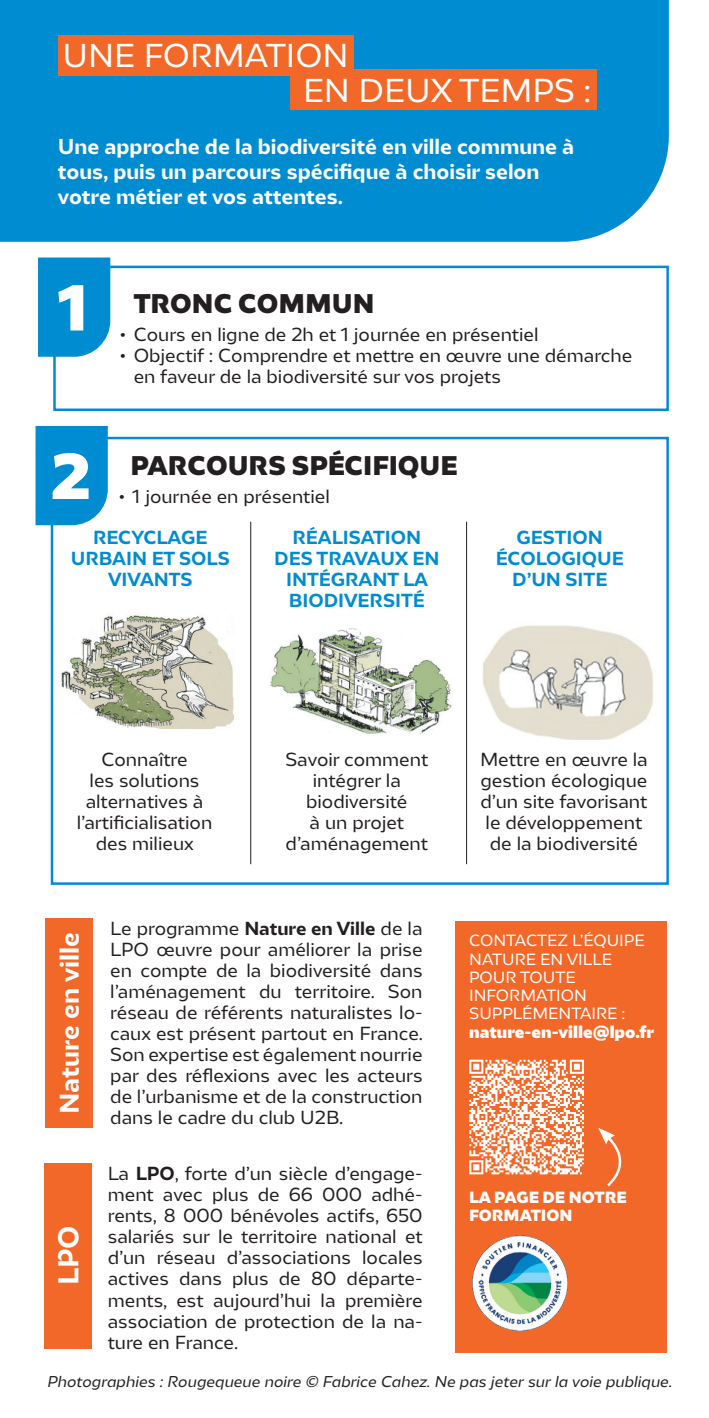
<style>
.page{position:relative;width:709px;height:1418px;background:#fff}
.page>*{position:absolute;margin:0;border:0;box-sizing:border-box;transform-origin:0 0}
.t1{font:900 60px "LPO";color:#fff}
.t2{font:30.5px/34.5px "LPO";color:#fff}
.t3{font:700 26.75px "LPO";color:#fff}
.t4{font:900 25px "LPO";color:#231f20}
.t5{font:700 25px "LPO";color:#fff}
.t6{font:700 20px/25px "LPO";color:#fff}
.t7{font:17.5px/21px "LPO";color:#231f20;text-align:center}
.t8{font:700 17.5px/21px "LPO";color:#008cd0;text-align:center}
.t9{font:900 16.25px "LPO";color:#fff}
.t10{font:15px/18px "LPO";color:#fff}
.t11{font:900 15px/18px "LPO";color:#fff}
.t12{font:italic 14.5px "LPO";color:#231f20}
.s1{font-weight:700}
</style>
<div class="page">
<div style="left:51px;top:437px;width:618px;height:447px;border:2px solid #008cd0"></div>
<div style="left:0;top:0;width:669px;height:242px;background:#008cd0"></div>
<div style="left:53px;top:266px;width:616px;height:145px;border:2px solid #008cd0"></div>
<div style="left:38px;top:257px;width:72px;height:100px;background:#008cd0"></div>
<img style="left:270px;top:628px;width:182px;height:105px">
<img style="left:482px;top:625px;width:172px;height:114px">
<img style="left:61px;top:615px;width:173px;height:113px">
<div style="left:36px;top:426px;width:72px;height:99px;background:#008cd0"></div>
<hr style="left:250px;top:521px;width:1px;height:343px;background:#231f20">
<hr style="left:466px;top:521px;width:1px;height:343px;background:#231f20">
<div style="left:45px;top:917px;width:48px;height:210px;background:#f26828"></div>
<div style="left:44px;top:1162px;width:48px;height:186px;background:#f26828"></div>
<div style="left:455px;top:921px;width:211px;height:431px;background:#f26828"></div>
<svg style="left:469px;top:1059px;width:115px;height:115px"></svg>
<svg style="left:598px;top:1127px;width:24px;height:60px"></svg>
<img style="left:472px;top:1235px;width:96px;height:96px">
<div style="left:58px;top:35px;width:295px;height:41px;background:#f26828"></div>
<div style="left:290px;top:70px;width:306px;height:40px;background:#f26828"></div>
<h2 class="t2" style="left:303px;top:39px;width:290px;text-indent:-240px">UNE FORMATION<br>EN DEUX TEMPS :</h2>
<p class="t6" style="left:58px;top:134px;width:517px">Une approche de la biodiversité en ville commune à tous, puis un parcours spécifique à choisir selon votre métier et vos attentes.</p>
<h1 class="t1" style="left:58px;top:270px;width:31px">1</h1>
<h1 class="t1" style="left:51px;top:438px;width:41px">2</h1>
<h3 class="t4" style="left:134px;top:288px;width:242px">TRONC COMMUN</h3>
<p class="t7" style="left:120px;top:324px;width:420px">• Cours en ligne de 2h et 1 journée en présentiel</p>
<p class="t7" style="left:134px;top:345px;width:500px;text-align:left;text-indent:-14px">• Objectif : Comprendre et mettre en œuvre une démarche en faveur de la biodiversité sur vos projets</p>
<h3 class="t4" style="left:130px;top:450px;width:329px">PARCOURS SPÉCIFIQUE</h3>
<p class="t7" style="left:118px;top:486px;width:213px">• 1 journée en présentiel</p>
<p class="t8" style="left:71px;top:527px;width:160px">RECYCLAGE<br>URBAIN ET SOLS<br>VIVANTS</p>
<p class="t8" style="left:274px;top:527px;width:167px">RÉALISATION<br>DES TRAVAUX EN<br>INTÉGRANT LA<br>BIODIVERSITÉ</p>
<p class="t8" style="left:496px;top:527px;width:130px">GESTION<br>ÉCOLOGIQUE<br>D’UN SITE</p>
<p class="t7" style="left:77px;top:749px;width:137px">Connaître<br>les solutions alternatives à l’artificialisation des milieux</p>
<p class="t7" style="left:285px;top:749px;width:144px">Savoir comment intégrer la biodiversité<br>à un projet d’aménagement</p>
<p class="t7" style="left:480px;top:749px;width:169px">Mettre en œuvre la gestion écologique d’un site favorisant le développement de la biodiversité</p>
<h3 class="t5" style="left:54px;top:1113px;width:183px;rotate:-90deg">Nature en ville</h3>
<h3 class="t3" style="left:52px;top:1285px;width:61px;rotate:-90deg">LPO</h3>
<p class="t7" style="left:110px;top:918px;width:314px;text-align:justify">Le programme <span class="s1">Nature en Ville</span> de la LPO œuvre pour améliorer la prise en compte de la biodiversité dans l’aménagement du territoire. Son réseau de référents naturalistes lo&shy;caux est présent partout en France.<br>Son expertise est également nourrie par des réflexions avec les acteurs de l’urbanisme et de la construction dans le cadre du club U2B.</p>
<p class="t7" style="left:108px;top:1163px;width:316px;text-align:justify">La <span class="s1">LPO</span>, forte d’un siècle d’engage&shy;ment avec plus de 66 000 adhé&shy;rents, 8 000 bénévoles actifs, 650 salariés sur le territoire national et d’un réseau d’associations locales actives dans plus de 80 départe&shy;ments, est aujourd’hui la première association de protection de la na&shy;ture en France.</p>
<p class="t10" style="left:469px;top:932px;width:177px">CONTACTEZ L’ÉQUIPE<br>NATURE EN VILLE<br>POUR TOUTE<br>INFORMATION<br>SUPPLÉMENTAIRE :</p>
<p class="t9" style="left:469px;top:1021px;width:187px">nature-en-ville@lpo.fr</p>
<p class="t11" style="left:469px;top:1188px;width:159px">LA PAGE DE NOTRE<br>FORMATION</p>
<p class="t12" style="left:48px;top:1372px;width:626px">Photographies : Rougequeue noire © Fabrice Cahez. Ne pas jeter sur la voie publique.</p>
</div>
